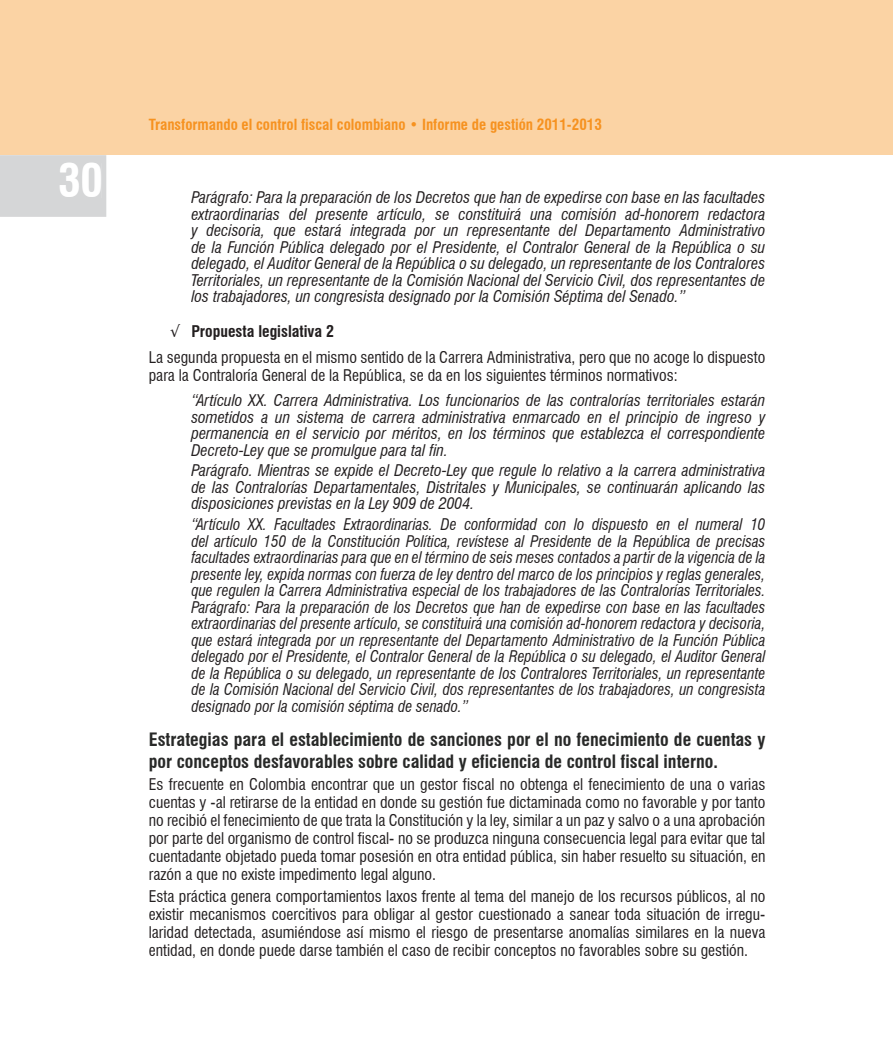
<style>
.page{position:relative;width:893px;height:1063px;background:#fff}
.page>*{position:absolute;margin:0;border:0;box-sizing:border-box;transform-origin:0 0}
.t1{font:700 condensed 45px "Swiss 721 BT";color:#fff}
.t2{font:700 condensed 18px/21.6px "Swiss 721 BT";color:#282928}
.t3{font:italic condensed 15.75px/16.5px "Swiss 721 BT";color:#231f20;text-align:justify}
.t4{font:condensed 15.75px/18px "Swiss 721 BT";color:#231f20;text-align:justify}
.t5{font:italic condensed 15.75px/16.5px "Swiss 721 BT";color:#231f20;text-align:justify;scale:.96 1}
.t6{font:700 condensed 15px "Swiss 721 BT";color:#f69220}
.s1{font-weight:700}
</style>
<div class="page">
<div style="left:0;top:0;width:893px;height:155px;background:#fbd3a4"></div>
<div style="left:0;top:155px;width:106px;height:62px;background:#d5d6d7"></div>
<div style="left:60px;top:163px;width:41px;height:35px;background:#d5d6d7"></div>
<h1 class="t1" style="left:58px;top:154px;width:47px">30</h1>
<p class="t6" style="left:149px;top:115px;width:454px">Transformando el control fiscal colombiano • Informe de gestión 2011-2013</p>
<p class="t3" style="left:191px;top:189px;width:576px">Parágrafo: Para la preparación de los Decretos que han de expedirse con base en las facultades extraordinarias del presente artículo, se constituirá una comisión ad-honorem redactora y decisoria, que estará integrada por un representante del Departamento Administrativo de la Función Pública delegado por el Presidente, el Contralor General de la República o su delegado, el Auditor General de la República o su delegado, un representante de los Contralores Territoriales, un representante de la Comisión Nacional del Servicio Civil, dos representantes de los trabajadores, un congresista designado por la Comisión Séptima del Senado.”</p>
<p class="t4" style="left:149px;top:318px;width:618px;line-height:26.5px;text-indent:21px">√ <span class="s1">Propuesta legislativa 2<br></span>La segunda propuesta en el mismo sentido de la Carrera Administrativa, pero que no acoge lo dispuesto</p>
<p class="t4" style="left:149px;top:366px;width:530px">para la Contraloría General de la República, se da en los siguientes términos normativos:</p>
<p class="t3" style="left:191px;top:392px;width:576px">“Artículo XX. Carrera Administrativa. Los funcionarios de las contralorías territoriales estarán sometidos a un sistema de carrera administrativa enmarcado en el principio de ingreso y permanencia en el servicio por méritos, en los términos que establezca el correspondiente Decreto-Ley que se promulgue para tal fin.</p>
<p class="t3" style="left:191px;top:462px;width:576px">Parágrafo. Mientras se expide el Decreto-Ley que regule lo relativo a la carrera administrativa de las Contralorías Departamentales, Distritales y Municipales, se continuarán aplicando las disposiciones previstas en la Ley 909 de 2004.</p>
<p class="t5" style="left:191px;top:516px;width:600px">“Artículo XX. Facultades Extraordinarias. De conformidad con lo dispuesto en el numeral 10 del artículo 150 de la Constitución Política, revístese al Presidente de la República de precisas facultades extraordinarias para que en el término de seis meses contados a partir de la vigencia de la presente ley, expida normas con fuerza de ley dentro del marco de los principios y reglas generales, que regulen la Carrera Administrativa especial de los trabajadores de las Contralorías Territoriales.<br>Parágrafo: Para la preparación de los Decretos que han de expedirse con base en las facultades extraordinarias del presente artículo, se constituirá una comisión ad-honorem redactora y decisoria, que estará integrada por un representante del Departamento Administrativo de la Función Pública delegado por el Presidente, el Contralor General de la República o su delegado, el Auditor General de la República o su delegado, un representante de los Contralores Territoriales, un representante de la Comisión Nacional del Servicio Civil, dos representantes de los trabajadores, un congresista designado por la comisión séptima de senado.”</p>
<p class="t2" style="left:149px;top:729px;width:618px">Estrategias para el establecimiento de sanciones por el no fenecimiento de cuentas y por conceptos desfavorables sobre calidad y eficiencia de control fiscal interno.</p>
<p class="t4" style="left:149px;top:775px;width:618px">Es frecuente en Colombia encontrar que un gestor fiscal no obtenga el fenecimiento de una o varias cuentas y -al retirarse de la entidad en donde su gestión fue dictaminada como no favorable y por tanto no recibió el fenecimiento de que trata la Constitución y la ley, similar a un paz y salvo o a una aprobación por parte del organismo de control fiscal- no se produzca ninguna consecuencia legal para evitar que tal cuentadante objetado pueda tomar posesión en otra entidad pública, sin haber resuelto su situación, en razón a que no existe impedimento legal alguno.</p>
<p class="t4" style="left:149px;top:887px;width:618px">Esta práctica genera comportamientos laxos frente al tema del manejo de los recursos públicos, al no existir mecanismos coercitivos para obligar al gestor cuestionado a sanear toda situación de irregu&shy;laridad detectada, asumiéndose así mismo el riesgo de presentarse anomalías similares en la nueva entidad, en donde puede darse también el caso de recibir conceptos no favorables sobre su gestión.</p>
</div>
